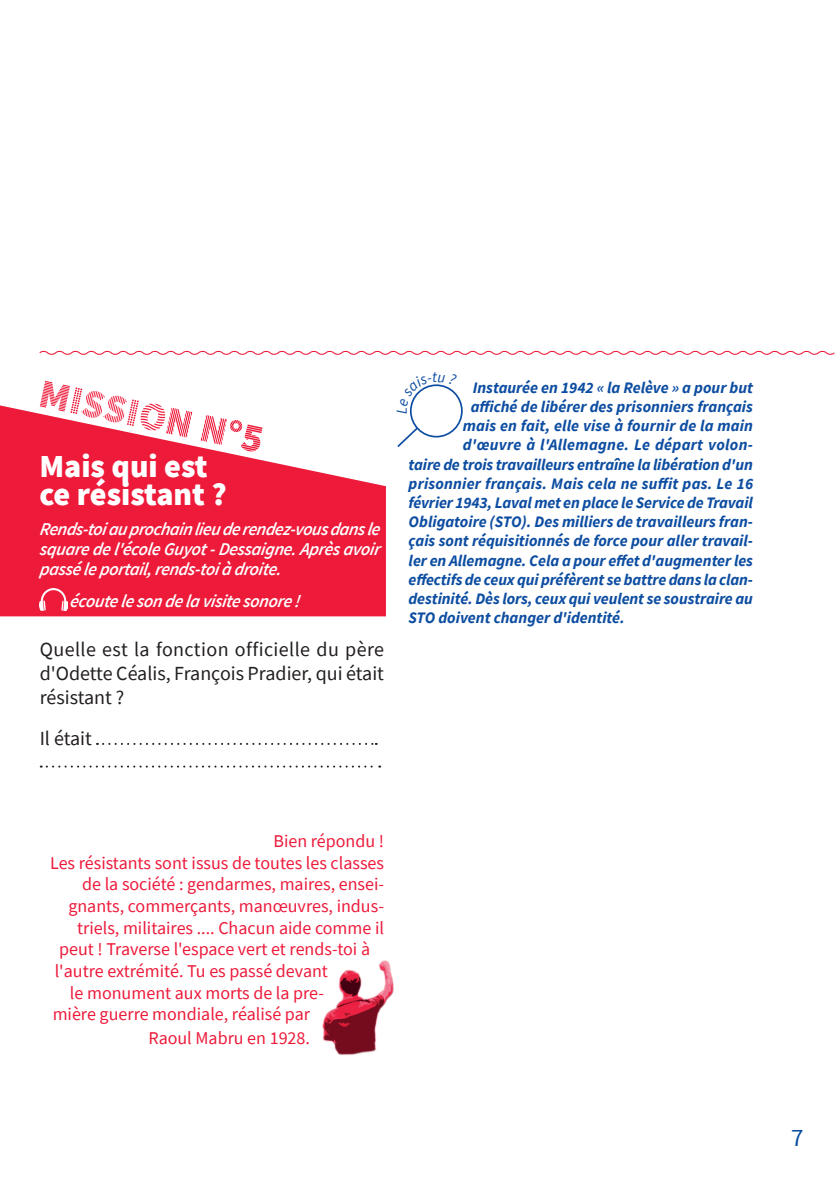
<style>
.page{position:relative;width:840px;height:1191px;background:#fff}
.page>*{position:absolute;margin:0;border:0;box-sizing:border-box;transform-origin:0 0}
.t1{font:900 32px/28px "Source Sans Pro";color:#fff}
.t2{font:25px "Source Sans Pro";color:#0d4da1}
.t3{font:20px/24px "Source Sans Pro";color:#231f20;text-align:justify}
.t4{font:18px "Source Sans Pro";color:#ed1a3a}
.t5{font:italic 600 18px/20px "Source Sans Pro";letter-spacing:-.02em;color:#fff;text-align:justify}
.t6{font:italic 700 16px "Source Sans Pro";color:#0d4da1}
.t7{font:italic 700 16px "Source Sans Pro";letter-spacing:.02em;color:#0d4da1}
.t8{font:italic 15.4px "Source Sans Pro";color:#0d4da1}
</style>
<div class="page">
<svg style="left:97px;top:743px;width:279px;height:2px"></svg>
<svg style="left:41px;top:765px;width:339px;height:2px"></svg>
<svg style="left:0;top:405px;width:386px;height:211px;background:#ef3652"></svg>
<img style="left:39px;top:588px;width:28px;height:22px">
<svg style="left:40px;top:381px;width:222px;height:70px"></svg>
<svg style="left:39px;top:350px;width:796px;height:5px"></svg>
<div style="left:409px;top:384px;width:53px;height:53px;border:2px solid #0d4da1;border-radius:50%"></div>
<svg style="left:397px;top:426px;width:22px;height:21px"></svg>
<img style="left:322px;top:960px;width:72px;height:95px">
<svg style="left:409px;top:384px;width:48px;height:22px"></svg>
<h1 class="t1" style="left:39px;top:452px;width:189px">Mais qui est ce résistant ?</h1>
<p class="t5" style="left:39px;top:519px;width:345px">Rends-toiau prochain lieu de rendez-vous dans le square de l'école Guyot-Dessaigne.Ap rès avoir p assé le p ortail, rends-toià droite.</p>
<p class="t5" style="left:70px;top:590px;width:235px">écoute le son de la visite sonore !</p>
<p class="t3" style="left:40px;top:637px;width:346px">Quelle est la fonction officielle du père d'Odette Céalis, François Pradier, qui était résistant ?</p>
<p class="t3" style="left:40px;top:726px;width:54px">Il était</p>
<p class="t6" style="left:472px;top:377px;width:281px">Instaurée en 1942 « la Relève » a pour but</p>
<p class="t6" style="left:470px;top:396px;width:283px">affiché de libérer des prisonniers français</p>
<p class="t6" style="left:462px;top:415px;width:292px">mais en fait, elle vise à fournir de la main</p>
<p class="t7" style="left:462px;top:435px;width:291px">d'œuvre à l'Allemagne. Le départ volon-</p>
<p class="t6" style="left:408px;top:454px;width:345px">taire de trois travailleurs entraîne la libération d'un</p>
<p class="t6" style="left:408px;top:473px;width:346px">prisonnier français. Mais cela ne suffit pas. Le 16</p>
<p class="t6" style="left:408px;top:492px;width:345px">février 1943, Laval met en place le Service de Travail</p>
<p class="t6" style="left:408px;top:511px;width:345px">Obligatoire (STO). Des milliers de travailleurs fran-</p>
<p class="t6" style="left:408px;top:531px;width:346px">çais sont réquisitionnés de force pour aller travail-</p>
<p class="t6" style="left:408px;top:550px;width:346px">ler en Allemagne. Cela a pour effet d'augmenter les</p>
<p class="t6" style="left:408px;top:569px;width:345px">effectifs de ceux qui préfèrent se battre dans la clan-</p>
<p class="t6" style="left:408px;top:588px;width:345px">destinité. Dès lors, ceux qui veulent se soustraire au</p>
<p class="t6" style="left:408px;top:607px;width:218px">STO doivent changer d'identité.</p>
<p class="t8" style="left:391px;top:413px;width:8px;rotate:-90deg">L</p>
<p class="t4" style="left:273px;top:829px;width:112px">Bien répondu !</p>
<p class="t4" style="left:50px;top:851px;width:335px">Les résistants sont issus de toutes les classes</p>
<p class="t4" style="left:82px;top:872px;width:303px">de la société : gendarmes, maires, ensei-</p>
<p class="t4" style="left:68px;top:894px;width:317px">gnants, commerçants, manœuvres, indus-</p>
<p class="t4" style="left:77px;top:916px;width:308px">triels, militaires .... Chacun aide comme il</p>
<p class="t4" style="left:59px;top:937px;width:312px">peut ! Traverse l'espace vert et rends-toi à</p>
<p class="t4" style="left:55px;top:959px;width:275px">l'autre extrémité. Tu es passé devant</p>
<p class="t4" style="left:70px;top:980px;width:255px">le monument aux morts de la pre-</p>
<p class="t4" style="left:53px;top:1002px;width:259px">mière guerre mondiale, réalisé par</p>
<p class="t4" style="left:148px;top:1026px;width:163px">Raoul Mabru en 1928.</p>
<h2 class="t2" style="left:790px;top:1121px;width:14px">7</h2>
</div>
